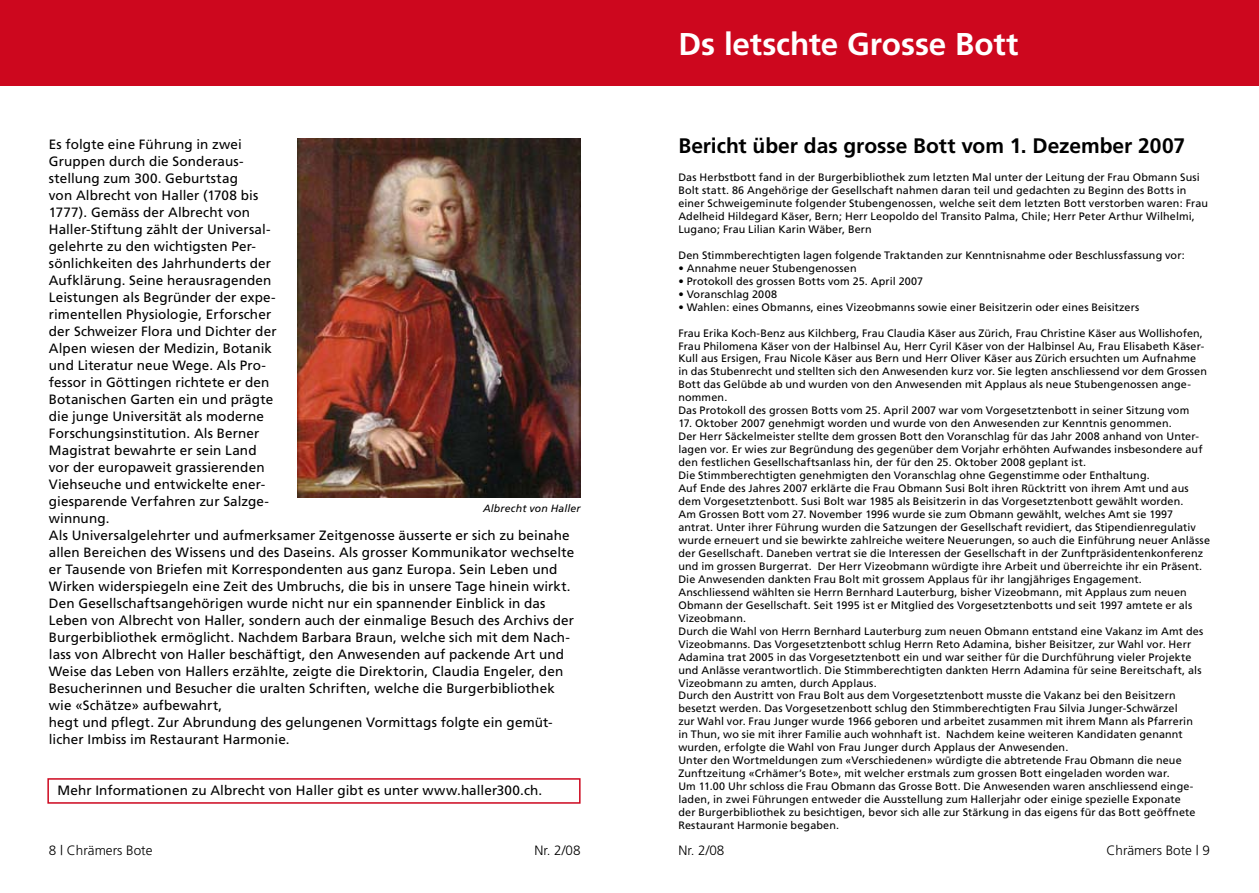
<style>
.page{position:relative;width:1259px;height:893px;background:#fff}
.page>*{position:absolute;margin:0;border:0;box-sizing:border-box;transform-origin:0 0}
.t1{font:700 31.5px "Frutiger";letter-spacing:-.005em;color:#fff}
.t2{font:700 21px "Frutiger";letter-spacing:-.005em;color:#000}
.t3{font:13.5px/17px "Frutiger";letter-spacing:.01em;color:#000}
.t4{font:300 13.5px "Frutiger";color:#000}
.t5{font:10.8px/12.9px "Frutiger";letter-spacing:.01em;color:#000}
.t6{font:italic 10.5px "Frutiger";letter-spacing:.015em;color:#000}
</style>
<div class="page">
<div style="left:629px;top:0;width:630px;height:85px;background:#cd071e"></div>
<div style="left:0;top:0;width:629px;height:85px;background:#cd071e"></div>
<div style="left:47px;top:778px;width:533px;height:26px;border:2px solid #cd071e"></div>
<img style="left:297px;top:138px;width:283px;height:359px">
<p class="t3" style="left:49px;top:136px;width:527px">Es folgte eine Führung in zwei<br>Gruppen durch die Sonderaus-<br>stellung zum 300. Geburtstag<br>von Albrecht von Haller (1708 bis<br>1777). Gemäss der Albrecht von<br>Haller-Stiftung zählt der Universal-<br>gelehrte zu den wichtigsten Per-<br>sönlichkeiten des Jahrhunderts der<br>Aufklärung. Seine herausragenden<br>Leistungen als Begründer der expe-<br>rimentellen Physiologie, Erforscher<br>der Schweizer Flora und Dichter der<br>Alpen wiesen der Medizin, Botanik<br>und Literatur neue Wege. Als Pro-<br>fessor in Göttingen richtete er den<br>Botanischen Garten ein und prägte<br>die junge Universität als moderne<br>Forschungsinstitution. Als Berner<br>Magistrat bewahrte er sein Land<br>vor der europaweit grassierenden<br>Viehseuche und entwickelte ener-<br>giesparende Verfahren zur Salzge-<br>winnung.<br>Als Universalgelehrter und aufmerksamer Zeitgenosse äusserte er sich zu beinahe allen Bereichen des Wissens und des Daseins. Als grosser Kommunikator wechselte er Tausende von Briefen mit Korrespondenten aus ganz Europa. Sein Leben und Wirken widerspiegeln eine Zeit des Umbruchs, die bis in unsere Tage hinein wirkt.<br>Den Gesellschaftsangehörigen wurde nicht nur ein spannender Einblick in das Leben von Albrecht von Haller, sondern auch der einmalige Besuch des Archivs der Burgerbibliothek ermöglicht. Nachdem Barbara Braun, welche sich mit dem Nach&shy;lass von Albrecht von Haller beschäftigt, den Anwesenden auf packende Art und Weise das Leben von Hallers erzählte, zeigte die Direktorin, Claudia Engeler, den Besucherinnen und Besucher die uralten Schriften, welche die Burgerbibliothek wie «Schätze» aufbewahrt,<br>hegt und pflegt. Zur Abrundung des gelungenen Vormittags folgte ein gemüt&shy;licher Imbiss im Restaurant Harmonie.</p>
<p class="t6" style="left:483px;top:502px;width:99px">Albrecht von Haller</p>
<p class="t3" style="left:57px;top:782px;width:486px">Mehr Informationen zu Albrecht von Haller gibt es unter www.haller300.ch.</p>
<h1 class="t1" style="left:678px;top:25px;width:341px">Ds letschte Grosse Bott</h1>
<h2 class="t2" style="left:678px;top:133px;width:508px">Bericht über das grosse Bott vom 1. Dezember 2007</h2>
<p class="t5" style="left:678px;top:171px;width:531px">Das Herbstbott fand in der Burgerbibliothek zum letzten Mal unter der Leitung der Frau Obmann Susi Bolt statt. 86 Angehörige der Gesellschaft nahmen daran teil und gedachten zu Beginn des Botts in einer Schweigeminute folgender Stubengenossen, welche seit dem letzten Bott verstorben waren: Frau Adelheid Hildegard Käser, Bern; Herr Leopoldo del Transito Palma, Chile; Herr Peter Arthur Wilhelmi, Lugano; Frau Lilian Karin Wäber, Bern</p>
<p class="t5" style="left:678px;top:248px;width:508px">Den Stimmberechtigten lagen folgende Traktanden zur Kenntnisnahme oder Beschlussfassung vor:</p>
<p class="t5" style="left:678px;top:261px;width:180px">• Annahme neuer Stubengenossen</p>
<p class="t5" style="left:678px;top:274px;width:246px">• Protokoll des grossen Botts vom 25. April 2007</p>
<p class="t5" style="left:678px;top:287px;width:100px">• Voranschlag 2008</p>
<p class="t5" style="left:678px;top:300px;width:462px">• Wahlen: eines Obmanns, eines Vizeobmanns sowie einer Beisitzerin oder eines Beisitzers</p>
<p class="t5" style="left:678px;top:326px;width:530px">Frau Erika Koch-Benz aus Kilchberg, Frau Claudia Käser aus Zürich, Frau Christine Käser aus Wollishofen, Frau Philomena Käser von der Halbinsel Au, Herr Cyril Käser von der Halbinsel Au, Frau Elisabeth Käser-Kull aus Ersigen, Frau Nicole Käser aus Bern und Herr Oliver Käser aus Zürich ersuchten um Aufnahme in das Stubenrecht und stellten sich den Anwesenden kurz vor. Sie legten anschliessend vor dem Grossen Bott das Gelübde ab und wurden von den Anwesenden mit Applaus als neue Stubengenossen ange&shy;nommen.<br>Das Protokoll des grossen Botts vom 25. April 2007 war vom Vorgesetztenbott in seiner Sitzung vom</p>
<p class="t5" style="left:678px;top:417px;width:533px">17. Oktober 2007 genehmigt worden und wurde von den Anwesenden zur Kenntnis genommen.<br>Der Herr Säckelmeister stellte dem grossen Bott den Voranschlag für das Jahr 2008 anhand von Unter&shy;lagen vor. Er wies zur Begründung des gegenüber dem Vorjahr erhöhten Aufwandes insbesondere auf den festlichen Gesellschaftsanlass hin, der für den 25. Oktober 2008 geplant ist.<br>Die Stimmberechtigten genehmigten den Voranschlag ohne Gegenstimme oder Enthaltung.<br>Auf Ende des Jahres 2007 erklärte die Frau Obmann Susi Bolt ihren Rücktritt von ihrem Amt und aus dem Vorgesetztenbott. Susi Bolt war 1985 als Beisitzerin in das Vorgesetztenbott gewählt worden.<br>Am Grossen Bott vom 27. November 1996 wurde sie zum Obmann gewählt, welches Amt sie 1997 antrat. Unter ihrer Führung wurden die Satzungen der Gesellschaft revidiert, das Stipendienregulativ wurde erneuert und sie bewirkte zahlreiche weitere Neuerungen, so auch die Einführung neuer Anlässe der Gesellschaft. Daneben vertrat sie die Interessen der Gesellschaft in der Zunftpräsidentenkonferenz und im grossen Burgerrat. Der Herr Vizeobmann würdigte ihre Arbeit und überreichte ihr ein Präsent.<br>Die Anwesenden dankten Frau Bolt mit grossem Applaus für ihr langjähriges Engagement.<br>Anschliessend wählten sie Herrn Bernhard Lauterburg, bisher Vizeobmann, mit Applaus zum neuen Obmann der Gesellschaft. Seit 1995 ist er Mitglied des Vorgesetztenbotts und seit 1997 amtete er als Vizeobmann.<br>Durch die Wahl von Herrn Bernhard Lauterburg zum neuen Obmann entstand eine Vakanz im Amt des Vizeobmanns. Das Vorgesetztenbott schlug Herrn Reto Adamina, bisher Beisitzer, zur Wahl vor. Herr Adamina trat 2005 in das Vorgesetztenbott ein und war seither für die Durchführung vieler Projekte und Anlässe verantwortlich. Die Stimmberechtigten dankten Herrn Adamina für seine Bereitschaft, als Vizeobmann zu amten, durch Applaus.<br>Durch den Austritt von Frau Bolt aus dem Vorgesetztenbott musste die Vakanz bei den Beisitzern besetzt werden. Das Vorgesetzenbott schlug den Stimmberechtigten Frau Silvia Junger-Schwärzel<br>zur Wahl vor. Frau Junger wurde 1966 geboren und arbeitet zusammen mit ihrem Mann als Pfarrerin<br>in Thun, wo sie mit ihrer Familie auch wohnhaft ist. Nachdem keine weiteren Kandidaten genannt wurden, erfolgte die Wahl von Frau Junger durch Applaus der Anwesenden.<br>Unter den Wortmeldungen zum «Verschiedenen» würdigte die abtretende Frau Obmann die neue Zunftzeitung «Crhämer’s Bote», mit welcher erstmals zum grossen Bott eingeladen worden war.<br>Um 11.00 Uhr schloss die Frau Obmann das Grosse Bott. Die Anwesenden waren anschliessend einge&shy;laden, in zwei Führungen entweder die Ausstellung zum Hallerjahr oder einige spezielle Exponate<br>der Burgerbibliothek zu besichtigen, bevor sich alle zur Stärkung in das eigens für das Bott geöffnete Restaurant Harmonie begaben.</p>
<p class="t4" style="left:49px;top:842px;width:105px">8 | Chrämers Bote</p>
<p class="t4" style="left:534px;top:842px;width:48px">Nr. 2/08</p>
<p class="t4" style="left:678px;top:842px;width:48px">Nr. 2/08</p>
<p class="t4" style="left:1106px;top:842px;width:105px">Chrämers Bote | 9</p>
</div>
